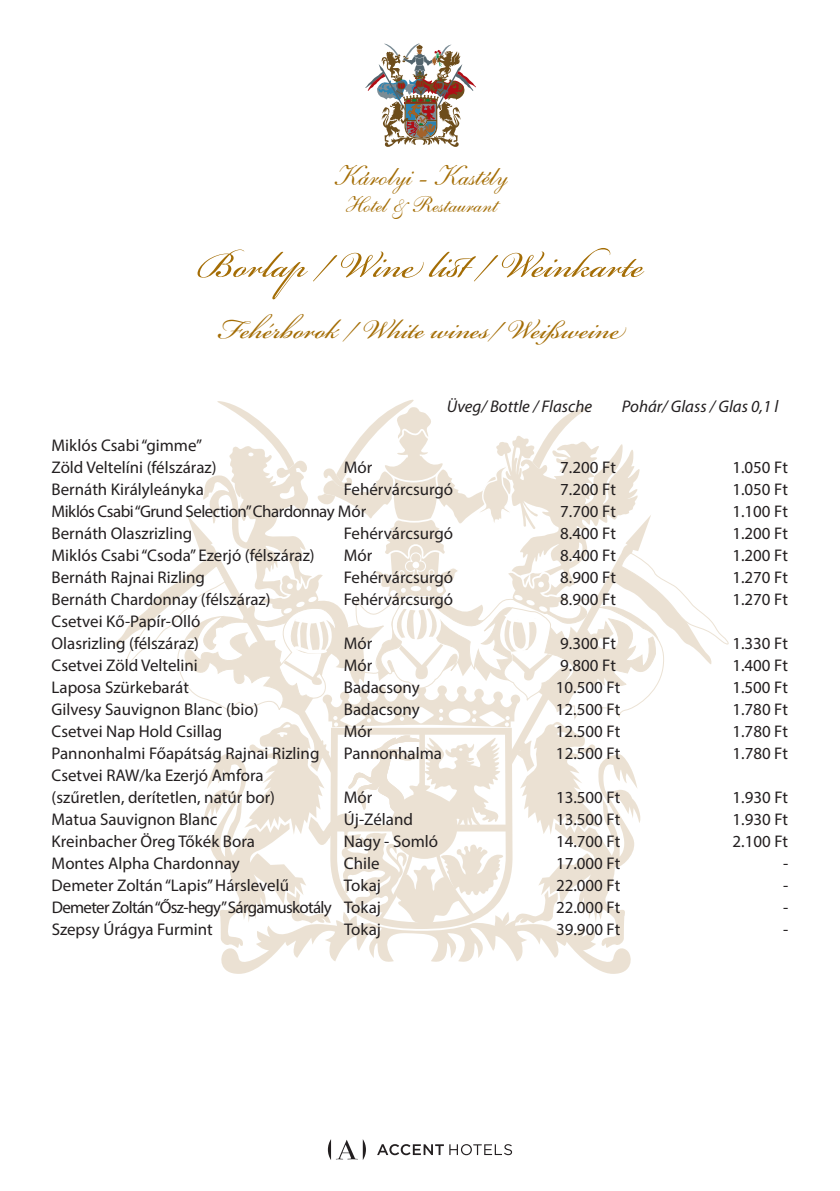
<style>
.page{position:relative;width:840px;height:1191px;background:#fff}
.page>*{position:absolute;margin:0;border:0;box-sizing:border-box;transform-origin:0 0}
.t1{font:56.4px "Bickham Script Pro";color:#a46d05}
.t2{font:42.2px "Bickham Script Pro";letter-spacing:.005em;color:#a46d05}
.t3{font:28px "Shelley Andante BT";color:#a46d05}
.t4{font:22.4px "Shelley Andante BT";color:#a46d05}
.t5{font:17px/22px "Myriad Pro";color:#231f20}
.t6{font:17px "Myriad Pro";letter-spacing:-.04em;color:#231f20}
.t7{font:17px "Myriad Pro";letter-spacing:-.03em;color:#231f20}
.t8{font:italic 17px "Myriad Pro";color:#231f20}
</style>
<div class="page">
<svg style="left:365px;top:43px;width:111px;height:104px"></svg>
<svg style="left:123px;top:399px;width:606px;height:575px"></svg>
<svg style="left:328px;top:1139px;width:38px;height:21px"></svg>
<svg style="left:377px;top:1144px;width:66px;height:11px"></svg>
<svg style="left:449px;top:1144px;width:63px;height:11px"></svg>
<h3 class="t3" style="left:333px;top:159px;width:175px">Károlyi - Kastély</h3>
<h3 class="t4" style="left:344px;top:191px;width:154px">Hotel &amp; Restaurant</h3>
<h1 class="t1" style="left:197px;top:224px;width:447px">Borlap / Wine list / Weinkarte</h1>
<h2 class="t2" style="left:217px;top:299px;width:403px">Fehérborok / White wines/ Weißweine</h2>
<p class="t5" style="left:51px;top:433px;width:166px">Miklós Csabi “gimme”<br>Zöld Veltelíni (félszáraz)</p>
<p class="t8" style="left:446px;top:395px;width:147px">Üveg/ Bottle / Flasche</p>
<p class="t8" style="left:621px;top:395px;width:158px">Pohár/ Glass / Glas 0,1 l</p>
<p class="t5" style="left:343px;top:455px;width:30px">Mór</p>
<p class="t5" style="left:560px;top:455px;width:57px">7.200 Ft</p>
<p class="t5" style="left:732px;top:455px;width:57px">1.050 Ft</p>
<p class="t5" style="left:51px;top:477px;width:154px">Bernáth Királyleányka</p>
<p class="t5" style="left:343px;top:477px;width:111px">Fehérvárcsurgó</p>
<p class="t5" style="left:560px;top:477px;width:57px">7.200 Ft</p>
<p class="t5" style="left:732px;top:477px;width:57px">1.050 Ft</p>
<p class="t7" style="left:51px;top:500px;width:316px">Miklós Csabi “Grund Selection” Chardonnay Mór</p>
<p class="t5" style="left:560px;top:499px;width:57px">7.700 Ft</p>
<p class="t5" style="left:732px;top:499px;width:57px">1.100 Ft</p>
<p class="t5" style="left:51px;top:521px;width:142px">Bernáth Olaszrizling</p>
<p class="t5" style="left:343px;top:521px;width:111px">Fehérvárcsurgó</p>
<p class="t5" style="left:560px;top:521px;width:57px">8.400 Ft</p>
<p class="t5" style="left:732px;top:521px;width:57px">1.200 Ft</p>
<p class="t5" style="left:51px;top:543px;width:264px">Miklós Csabi “Csoda” Ezerjó (félszáraz)</p>
<p class="t5" style="left:343px;top:543px;width:30px">Mór</p>
<p class="t5" style="left:560px;top:543px;width:57px">8.400 Ft</p>
<p class="t5" style="left:732px;top:543px;width:57px">1.200 Ft</p>
<p class="t5" style="left:51px;top:565px;width:155px">Bernáth Rajnai Rizling</p>
<p class="t5" style="left:343px;top:565px;width:111px">Fehérvárcsurgó</p>
<p class="t5" style="left:560px;top:565px;width:57px">8.900 Ft</p>
<p class="t5" style="left:732px;top:565px;width:57px">1.270 Ft</p>
<p class="t5" style="left:51px;top:587px;width:220px">Bernáth Chardonnay (félszáraz)</p>
<p class="t5" style="left:343px;top:587px;width:111px">Fehérvárcsurgó</p>
<p class="t5" style="left:560px;top:587px;width:57px">8.900 Ft</p>
<p class="t5" style="left:732px;top:587px;width:57px">1.270 Ft</p>
<p class="t5" style="left:51px;top:609px;width:150px">Csetvei Kő-Papír-Olló<br>Olasrizling (félszáraz)</p>
<p class="t5" style="left:343px;top:631px;width:30px">Mór</p>
<p class="t5" style="left:560px;top:631px;width:57px">9.300 Ft</p>
<p class="t5" style="left:732px;top:631px;width:57px">1.330 Ft</p>
<p class="t5" style="left:51px;top:653px;width:148px">Csetvei Zöld Veltelini</p>
<p class="t5" style="left:343px;top:653px;width:30px">Mór</p>
<p class="t5" style="left:560px;top:653px;width:57px">9.800 Ft</p>
<p class="t5" style="left:732px;top:653px;width:57px">1.400 Ft</p>
<p class="t5" style="left:51px;top:676px;width:139px">Laposa Szürkebarát</p>
<p class="t5" style="left:343px;top:676px;width:77px">Badacsony</p>
<p class="t5" style="left:555px;top:676px;width:66px">10.500 Ft</p>
<p class="t5" style="left:732px;top:676px;width:57px">1.500 Ft</p>
<p class="t5" style="left:51px;top:698px;width:208px">Gilvesy Sauvignon Blanc (bio)</p>
<p class="t5" style="left:343px;top:698px;width:77px">Badacsony</p>
<p class="t5" style="left:555px;top:698px;width:66px">12.500 Ft</p>
<p class="t5" style="left:732px;top:698px;width:57px">1.780 Ft</p>
<p class="t5" style="left:51px;top:720px;width:172px">Csetvei Nap Hold Csillag</p>
<p class="t5" style="left:343px;top:720px;width:30px">Mór</p>
<p class="t5" style="left:555px;top:720px;width:66px">12.500 Ft</p>
<p class="t5" style="left:732px;top:720px;width:57px">1.780 Ft</p>
<p class="t5" style="left:52px;top:742px;width:269px">Pannonhalmi Főapátság Rajnai Rizling</p>
<p class="t5" style="left:344px;top:742px;width:99px">Pannonhalma</p>
<p class="t5" style="left:555px;top:742px;width:66px">12.500 Ft</p>
<p class="t5" style="left:732px;top:742px;width:57px">1.780 Ft</p>
<p class="t5" style="left:52px;top:764px;width:225px">Csetvei RAW/ka Ezerjó Amfora (szűretlen, derítetlen, natúr bor)</p>
<p class="t5" style="left:344px;top:786px;width:30px">Mór</p>
<p class="t5" style="left:555px;top:786px;width:66px">13.500 Ft</p>
<p class="t5" style="left:732px;top:786px;width:57px">1.930 Ft</p>
<p class="t5" style="left:52px;top:808px;width:167px">Matua Sauvignon Blanc</p>
<p class="t5" style="left:344px;top:808px;width:70px">Új-Zéland</p>
<p class="t5" style="left:555px;top:808px;width:66px">13.500 Ft</p>
<p class="t5" style="left:732px;top:808px;width:57px">1.930 Ft</p>
<p class="t5" style="left:52px;top:830px;width:205px">Kreinbacher Öreg Tőkék Bora</p>
<p class="t5" style="left:344px;top:830px;width:96px">Nagy - Somló</p>
<p class="t5" style="left:555px;top:830px;width:66px">14.700 Ft</p>
<p class="t5" style="left:732px;top:830px;width:57px">2.100 Ft</p>
<p class="t5" style="left:52px;top:852px;width:189px">Montes Alpha Chardonnay</p>
<p class="t5" style="left:344px;top:852px;width:37px">Chile</p>
<p class="t5" style="left:555px;top:852px;width:66px">17.000 Ft</p>
<p class="t5" style="left:782px;top:852px;width:7px">-</p>
<p class="t5" style="left:52px;top:874px;width:239px">Demeter Zoltán “Lapis” Hárslevelű</p>
<p class="t5" style="left:344px;top:874px;width:38px">Tokaj</p>
<p class="t5" style="left:555px;top:874px;width:66px">22.000 Ft</p>
<p class="t5" style="left:782px;top:874px;width:7px">-</p>
<p class="t6" style="left:52px;top:896px;width:330px">Demeter Zoltán “Ősz-hegy”Sárgamuskotály Tokaj</p>
<p class="t5" style="left:555px;top:896px;width:66px">22.000 Ft</p>
<p class="t5" style="left:782px;top:896px;width:7px">-</p>
<p class="t5" style="left:52px;top:918px;width:162px">Szepsy Úrágya Furmint</p>
<p class="t5" style="left:344px;top:918px;width:38px">Tokaj</p>
<p class="t5" style="left:555px;top:918px;width:66px">39.900 Ft</p>
<p class="t5" style="left:782px;top:918px;width:7px">-</p>
</div>
